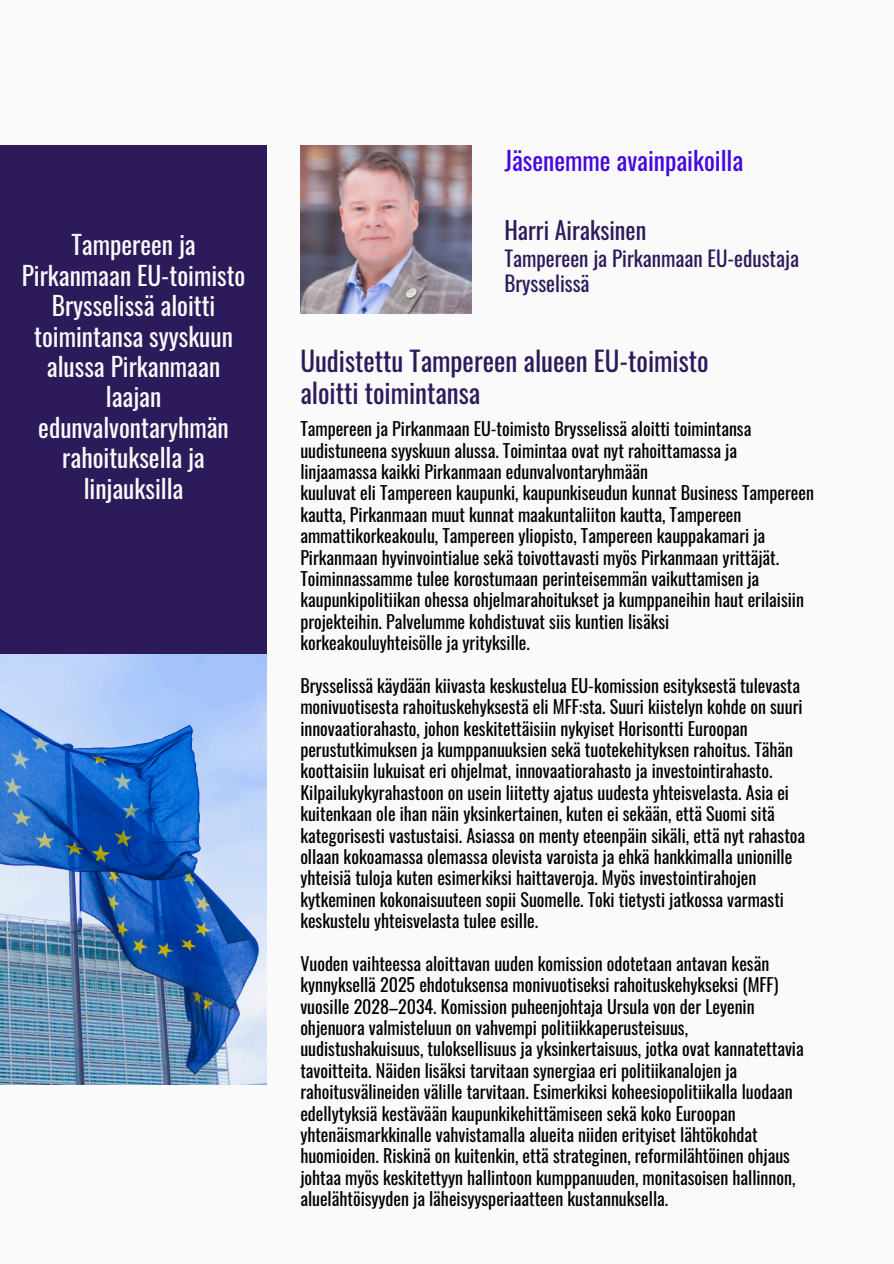
<style>
.page{position:relative;width:894px;height:1264px;background:#fff}
.page>*{position:absolute;margin:0;border:0;box-sizing:border-box;transform-origin:0 0}
.t1{font:27px/31.5px "Oswald";color:#2d1a5b}
.t2{font:25.5px/30.3px "Oswald";color:#fafafa;text-align:center}
.t3{font:25.5px "Oswald";color:#4506df}
.t4{font:24.15px "Oswald";color:#2d1a5b}
.t5{font:21.15px/24.8px "Oswald";color:#2d1a5b}
.t6{font:18px/21.3px "Oswald";color:#000}
</style>
<div class="page">
<div style="left:0;top:0;width:893px;height:1263px;background:#fafafa"></div>
<div style="left:0;top:145px;width:267px;height:510px;background:#2d1a5b"></div>
<img style="left:0;top:654px;width:267px;height:430px">
<img style="left:300px;top:145px;width:171px;height:169px">
<p class="t2" style="left:22px;top:229px;width:225px">Tampereen ja<br>Pirkanmaan EU-toimisto<br>Brysselissä aloitti toimintansa syyskuun alussa Pirkanmaan laajan edunvalvontaryhmän rahoituksella ja linjauksilla</p>
<h3 class="t3" style="left:504px;top:141px;width:240px">Jäsenemme avainpaikoilla</h3>
<h1 class="t4" style="left:504px;top:211px;width:143px">Harri Airaksinen</h1>
<h1 class="t5" style="left:504px;top:245px;width:296px">Tampereen ja Pirkanmaan EU-edustaja<br>Brysselissä</h1>
<h1 class="t1" style="left:300px;top:344px;width:410px">Uudistettu Tampereen alueen EU-toimisto aloitti toimintansa</h1>
<p class="t6" style="left:300px;top:417px;width:452px">Tampereen ja Pirkanmaan EU-toimisto Brysselissä aloitti toimintansa uudistuneena syyskuun alussa. Toimintaa ovat nyt rahoittamassa ja linjaamassa kaikki Pirkanmaan edunvalvontaryhmään</p>
<p class="t6" style="left:300px;top:481px;width:515px">kuuluvat eli Tampereen kaupunki, kaupunkiseudun kunnat Business Tampereen kautta, Pirkanmaan muut kunnat maakuntaliiton kautta, Tampereen ammattikorkeakoulu, Tampereen yliopisto, Tampereen kauppakamari ja Pirkanmaan hyvinvointialue sekä toivottavasti myös Pirkanmaan yrittäjät.<br>Toiminnassamme tulee korostumaan perinteisemmän vaikuttamisen ja kaupunkipolitiikan ohessa ohjelmarahoitukset ja kumppaneihin haut erilaisiin projekteihin. Palvelumme kohdistuvat siis kuntien lisäksi korkeakouluyhteisölle ja yrityksille.</p>
<p class="t6" style="left:300px;top:674px;width:503px">Brysselissä käydään kiivasta keskustelua EU-komission esityksestä tulevasta monivuotisesta rahoituskehyksestä eli MFF:sta. Suuri kiistelyn kohde on suuri innovaatiorahasto, johon keskitettäisiin nykyiset Horisontti Euroopan perustutkimuksen ja kumppanuuksien sekä tuotekehityksen rahoitus. Tähän koottaisiin lukuisat eri ohjelmat, innovaatiorahasto ja investointirahasto.<br>Kilpailukykyrahastoon on usein liitetty ajatus uudesta yhteisvelasta. Asia ei</p>
<p class="t6" style="left:300px;top:802px;width:506px">kuitenkaan ole ihan näin yksinkertainen, kuten ei sekään, että Suomi sitä kategorisesti vastustaisi. Asiassa on menty eteenpäin sikäli, että nyt rahastoa ollaan kokoamassa olemassa olevista varoista ja ehkä hankkimalla unionille yhteisiä tuloja kuten esimerkiksi haittaveroja. Myös investointirahojen kytkeminen kokonaisuuteen sopii Suomelle. Toki tietysti jatkossa varmasti keskustelu yhteisvelasta tulee esille.</p>
<p class="t6" style="left:300px;top:952px;width:479px">Vuoden vaihteessa aloittavan uuden komission odotetaan antavan kesän kynnyksellä 2025 ehdotuksensa monivuotiseksi rahoituskehykseksi (MFF) vuosille 2028–2034. Komission puheenjohtaja Ursula von der Leyenin ohjenuora valmisteluun on vahvempi politiikkaperusteisuus,</p>
<p class="t6" style="left:300px;top:1037px;width:505px">uudistushakuisuus, tuloksellisuus ja yksinkertaisuus, jotka ovat kannatettavia tavoitteita. Näiden lisäksi tarvitaan synergiaa eri politiikanalojen ja rahoitusvälineiden välille tarvitaan. Esimerkiksi koheesiopolitiikalla luodaan edellytyksiä kestävään kaupunkikehittämiseen sekä koko Euroopan yhtenäismarkkinalle vahvistamalla alueita niiden erityiset lähtökohdat huomioiden. Riskinä on kuitenkin, että strateginen, reformilähtöinen ohjaus johtaa myös keskitettyyn hallintoon kumppanuuden, monitasoisen hallinnon, aluelähtöisyyden ja läheisyysperiaatteen kustannuksella.</p>
</div>
